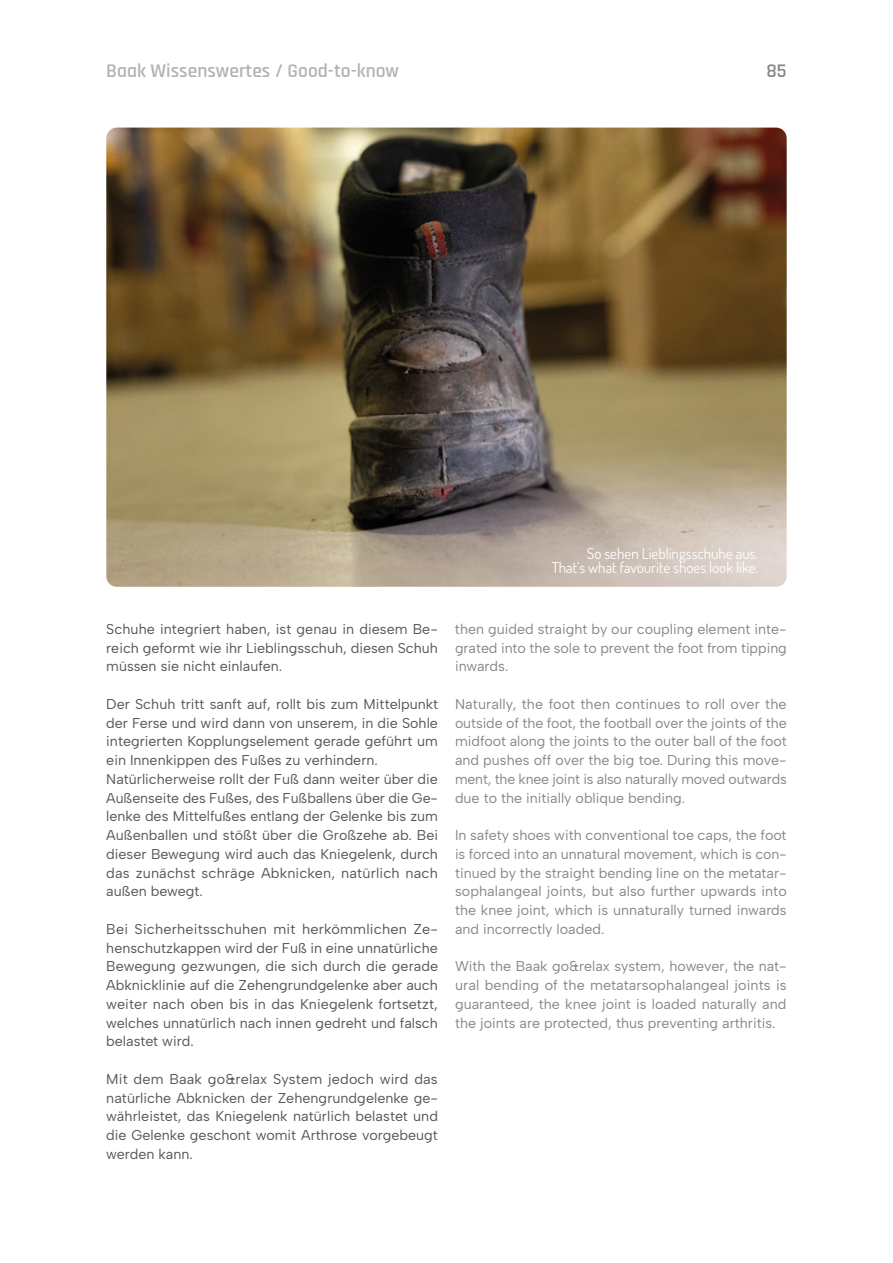
<style>
.page{position:relative;width:893px;height:1263px;background:#fff}
.page>*{position:absolute;margin:0;border:0;box-sizing:border-box;transform-origin:0 0}
.t1{font:600 19.5px "Rajdhani";color:#b1b2b3}
.t2{font:600 19.5px "Rajdhani";color:#868786}
.t3{font:15px/14.2px "Dosis";color:#fff;text-align:right}
.t4{font:14.25px/18.8px "Albert Sans";color:#565655;text-align:justify}
.t5{font:14.25px/18.8px "Albert Sans";color:#868786;text-align:justify}
</style>
<div class="page">
<img style="left:106px;top:128px;width:681px;height:459px">
<h1 class="t1" style="left:106px;top:59px;width:294px">Baak Wissenswertes / Good-to-know</h1>
<h1 class="t2" style="left:767px;top:59px;width:22px">85</h1>
<p class="t3" style="left:552px;top:546px;width:208px">So sehen Lieblingsschuhe aus.<br>That’s what favourite shoes look like.</p>
<p class="t4" style="left:106px;top:619px;width:333px">Schuhe integriert haben, ist genau in diesem Be&shy;reich geformt wie ihr Lieblingsschuh, diesen Schuh müssen sie nicht einlaufen.</p>
<p class="t4" style="left:106px;top:694px;width:333px;text-align:left">Der Schuh tritt sanft auf, rollt bis zum Mittelpunkt der Ferse und wird dann von unserem, in die Sohle integrierten Kopplungselement gerade geführt um ein Innenkippen des Fußes zu verhindern.<br>Natürlicherweise rollt der Fuß dann weiter über die Außenseite des Fußes, des Fußballens über die Ge&shy;lenke des Mittelfußes entlang der Gelenke bis zum Außenballen und stößt über die Großzehe ab. Bei dieser Bewegung wird auch das Kniegelenk, durch das zunächst schräge Abknicken, natürlich nach außen bewegt.</p>
<p class="t4" style="left:106px;top:919px;width:333px">Bei Sicherheitsschuhen mit herkömmlichen Ze&shy;henschutzkappen wird der Fuß in eine unnatürliche Bewegung gezwungen, die sich durch die gerade Abknicklinie auf die Zehengrundgelenke aber auch weiter nach oben bis in das Kniegelenk fortsetzt, welches unnatürlich nach innen gedreht und falsch belastet wird.</p>
<p class="t4" style="left:106px;top:1069px;width:333px">Mit dem Baak go&amp;relax System jedoch wird das natürliche Abknicken der Zehengrundgelenke ge&shy;währleistet, das Kniegelenk natürlich belastet und die Gelenke geschont womit Arthrose vorgebeugt werden kann.</p>
<p class="t5" style="left:455px;top:619px;width:333px">then guided straight by our coupling element inte&shy;grated into the sole to prevent the foot from tipping inwards.</p>
<p class="t5" style="left:455px;top:694px;width:333px">Naturally, the foot then continues to roll over the outside of the foot, the football over the joints of the midfoot along the joints to the outer ball of the foot and pushes off over the big toe. During this move&shy;ment, the knee joint is also naturally moved outwards due to the initially oblique bending.</p>
<p class="t5" style="left:455px;top:826px;width:333px">In safety shoes with conventional toe caps, the foot is forced into an unnatural movement, which is con&shy;tinued by the straight bending line on the metatar&shy;sophalangeal joints, but also further upwards into the knee joint, which is unnaturally turned inwards and incorrectly loaded.</p>
<p class="t5" style="left:455px;top:957px;width:333px">With the Baak go&amp;relax system, however, the nat&shy;ural bending of the metatarsophalangeal joints is guaranteed, the knee joint is loaded naturally and the joints are protected, thus preventing arthritis.</p>
</div>
